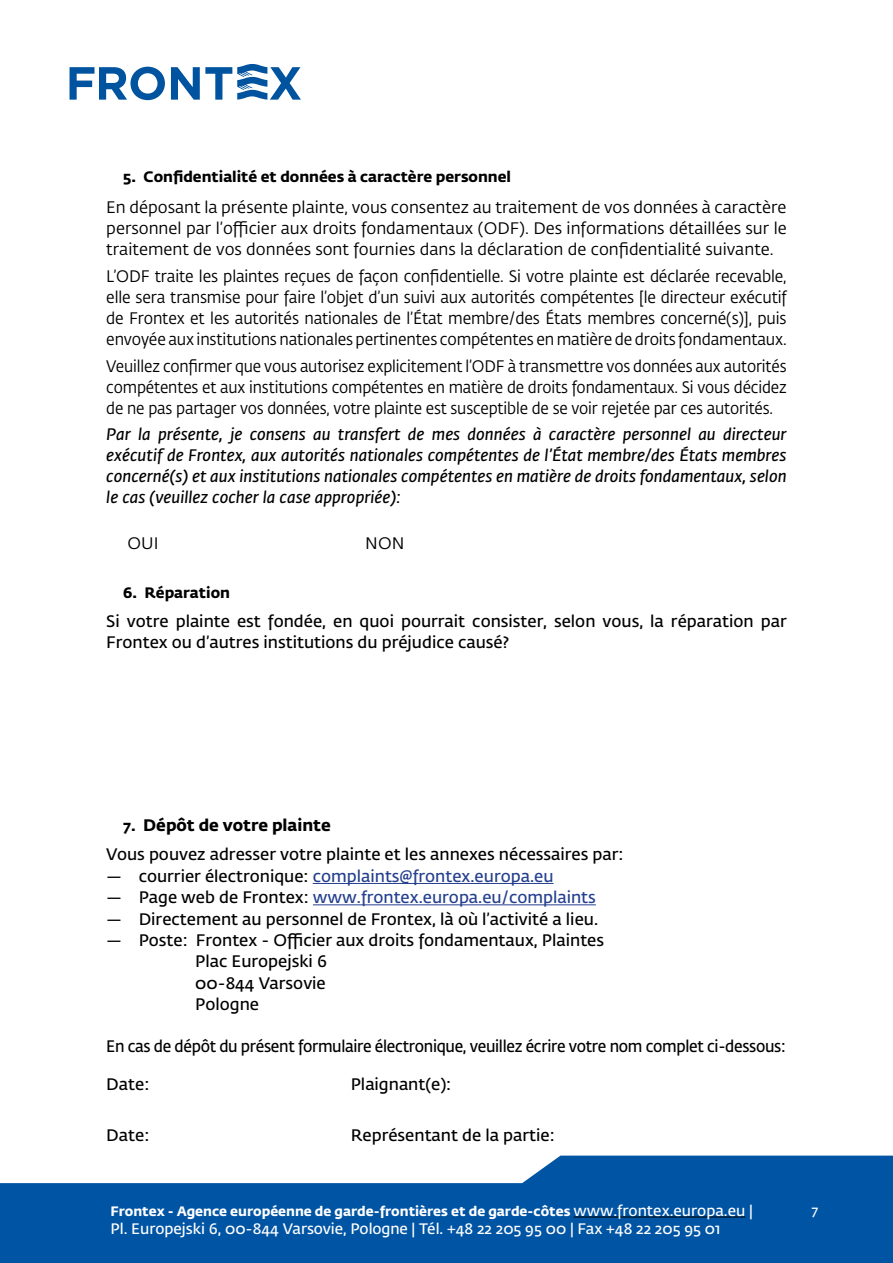
<style>
.page{position:relative;width:893px;height:1263px;background:#fff}
.page>*{position:absolute;margin:0;border:0;box-sizing:border-box;transform-origin:0 0}
.t1{font:600 16.5px/21.3px "Fedra Sans Pro";color:#000}
.t2{font:16.5px/21px "Fedra Sans Pro";letter-spacing:-.01em;color:#000;text-align:justify;scale:.95 1}
.t3{font:italic 600 16.5px/21px "Fedra Sans Pro";color:#000;text-align:justify}
.t4{font:16.5px/21px "Fedra Sans Pro";letter-spacing:-.01em;color:#000;text-align:justify;scale:.93 1}
.t5{font:16.5px/21px "Fedra Sans Pro";letter-spacing:-.01em;color:#000;text-align:justify}
.t6{font:600 16.5px "Fedra Sans Pro";color:#25408f}
.t7{font:600 16.5px "Fedra Sans Pro";letter-spacing:-.02em;color:#000;scale:.93 1}
.t8{font:600 15px "Fedra Sans Pro";color:#fff}
.t9{font:700 15px "Fedra Sans Pro";color:#000}
.t10{font:700 13.5px "Fedra Sans Pro";color:#fff}
.t11{font:600 13.5px "Fedra Sans Pro";color:#fff}
.s1{font-weight:700;font-size:15px}
.s2{font-weight:700}
.s3{color:#000}
.s4{font-weight:600;font-size:15px}
</style>
<div class="page">
<svg style="left:0;top:1155px;width:893px;height:108px;fill:#0054a4"></svg>
<hr style="left:574px;top:1216px;width:171px;height:1px;background:#000">
<svg style="left:70px;top:64px;width:231px;height:36px"></svg>
<hr style="left:313px;top:883px;width:241px;height:1px;background:#25408f">
<hr style="left:313px;top:904px;width:283px;height:1px;background:#25408f">
<p class="t9" style="left:123px;top:164px;width:389px">5. Confidentialité et données à caractère personnel</p>
<p class="t5" style="left:106px;top:197px;width:682px">En déposant la présente plainte, vous consentez au traitement de vos données à caractère personnel par l’officier aux droits fondamentaux (ODF). Des informations détaillées sur le traitement de vos données sont fournies dans la déclaration de confidentialité suivante.</p>
<p class="t2" style="left:106px;top:265px;width:718px">L’ODF traite les plaintes reçues de façon confidentielle. Si votre plainte est déclarée recevable, elle sera transmise pour faire l’objet d’un suivi aux autorités compétentes [le directeur exécutif de Frontex et les autorités nationales de l’État membre/des États membres concerné(s)], puis envoyée aux institutions nationales pertinentes compétentes en matière de droits fondamentaux.</p>
<p class="t4" style="left:106px;top:355px;width:733px">Veuillez confirmer que vous autorisez explicitement l’ODF à transmettre vos données aux autorités compétentes et aux institutions compétentes en matière de droits fondamentaux. Si vous décidez de ne pas partager vos données, votre plainte est susceptible de se voir rejetée par ces autorités.</p>
<p class="t3" style="left:106px;top:423px;width:682px">Par la présente, je consens au transfert de mes données à caractère personnel au directeur exécutif de Frontex, aux autorités nationales compétentes de l’État membre/des États membres concerné(s) et aux institutions nationales compétentes en matière de droits fondamentaux, selon le cas (veuillez cocher la case appropriée):</p>
<p class="t5" style="left:128px;top:532px;width:33px">OUI</p>
<p class="t5" style="left:365px;top:532px;width:41px">NON</p>
<p class="t9" style="left:123px;top:580px;width:108px">6. Réparation</p>
<p class="t1" style="left:106px;top:610px;width:682px">Si votre plainte est fondée, en quoi pourrait consister, selon vous, la réparation par<br>Frontex ou d’autres institutions du préjudice causé?</p>
<p class="t1" style="left:106px;top:810px;width:519px;line-height:29.5px;text-indent:17px"><span class="s1">7.</span> <span class="s2">Dépôt de votre plainte<br></span>Vous pouvez adresser votre plainte et les annexes nécessaires par:</p>
<p class="t6" style="left:106px;top:864px;width:449px"><span class="s3">— courrier électronique:</span> complaints@frontex.europa.eu</p>
<p class="t6" style="left:106px;top:885px;width:491px"><span class="s3">— Page web de Frontex:</span> www.frontex.europa.eu/complaints</p>
<p class="t1" style="left:106px;top:907px;width:493px">— Directement au personnel de Frontex, là où l’activité a lieu.</p>
<p class="t1" style="left:195px;top:929px;width:410px;text-indent:-89px">— Poste: Frontex - Officier aux droits fondamentaux, Plaintes<br>Plac Europejski 6<br>00-844 Varsovie<br>Pologne</p>
<p class="t7" style="left:106px;top:1034px;width:732px">En cas de dépôt du présent formulaire électronique, veuillez écrire votre nom complet ci-dessous:</p>
<p class="t1" style="left:106px;top:1073px;width:45px">Date:</p>
<p class="t1" style="left:351px;top:1073px;width:102px">Plaignant(e):</p>
<p class="t1" style="left:106px;top:1124px;width:45px">Date:</p>
<p class="t1" style="left:351px;top:1124px;width:205px">Représentant de la partie:</p>
<p class="t10" style="left:111px;top:1200px;width:644px">Frontex - Agence européenne de garde-frontières et de garde-côtes <span class="s4">www.frontex.europa.eu |</span></p>
<p class="t8" style="left:111px;top:1217px;width:611px">Pl. Europejski 6, 00-844 Varsovie, Pologne | Tél. +48 22 205 95 00 | Fax +48 22 205 95 01</p>
<p class="t11" style="left:812px;top:1200px;width:8px">7</p>
</div>
